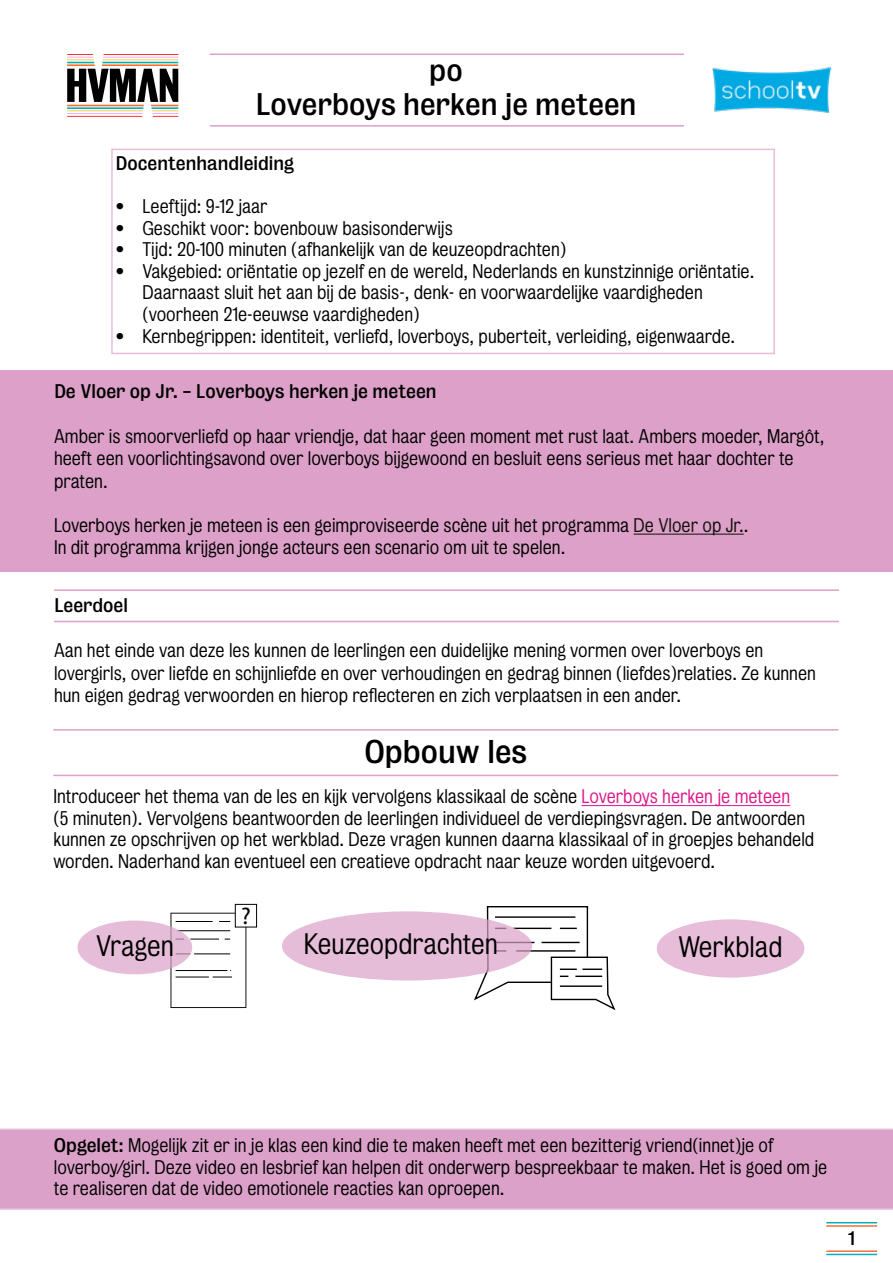
<style>
.page{position:relative;width:893px;height:1263px;background:#fff}
.page>*{position:absolute;margin:0;border:0;box-sizing:border-box;transform-origin:0 0}
.t1{font:30px "Bureau Grot";color:#000}
.t2{font:28.5px/34.2px "Bureau Grot";color:#000;text-align:center}
.t3{font:300 27px "Bureau Grot";color:#000}
.t4{font:24px "Myriad Pro";color:#000}
.t5{font:300 18px/21.6px "Bureau Grot";color:#000}
.t6{font:18px "Bureau Grot";color:#000}
.s1{color:#12100b}
.s2{color:#dd188b}
.s3{font-weight:400}
</style>
<div class="page">
<hr style="left:210px;top:54px;width:474px;height:1px;background:#dda1c9">
<hr style="left:210px;top:125px;width:474px;height:2px;background:#dda1c9">
<hr style="left:826px;top:1225px;width:51px;height:2px;background:#f06f3b">
<hr style="left:826px;top:1254px;width:51px;height:1px;background:#00b0bf">
<hr style="left:826px;top:1222px;width:51px;height:1px;background:#00b0bf">
<hr style="left:826px;top:1250px;width:51px;height:2px;background:#f06f3b">
<img style="left:712px;top:66px;width:120px;height:47px">
<hr style="left:103px;top:59px;width:75px;height:1px;background:#ffc800">
<hr style="left:102px;top:62px;width:76px;height:1px;background:#00b0bf">
<hr style="left:67px;top:64px;width:28px;height:2px;background:#ff6e28">
<hr style="left:102px;top:64px;width:76px;height:2px;background:#ff6e28">
<svg style="left:103px;top:57px;width:75px;height:1px"></svg>
<hr style="left:103px;top:54px;width:75px;height:1px;background:#f00">
<svg style="left:67px;top:54px;width:27px;height:9px"></svg>
<svg style="left:67px;top:69px;width:111px;height:48px"></svg>
<div style="left:111px;top:149px;width:664px;height:205px;border:2px solid #dda1c9"></div>
<div style="left:0;top:370px;width:893px;height:202px;background:#dda1c9"></div>
<hr style="left:634px;top:534px;width:110px;height:1px;background:#12100b">
<hr style="left:54px;top:589px;width:785px;height:2px;background:#dda1c9">
<hr style="left:54px;top:621px;width:785px;height:1px;background:#dda1c9">
<div style="left:0;top:1128px;width:893px;height:82px;background:#dca1c9"></div>
<hr style="left:582px;top:805px;width:208px;height:1px;background:#dd188b">
<hr style="left:53px;top:729px;width:785px;height:1px;background:#dda1c9">
<hr style="left:53px;top:775px;width:785px;height:1px;background:#dda1c9">
<svg style="left:472px;top:906px;width:144px;height:105px"></svg>
<hr style="left:575px;top:975px;width:27px;height:2px;background:#000">
<hr style="left:560px;top:985px;width:42px;height:2px;background:#000">
<div style="left:283px;top:912px;width:248px;height:68px;background:#e6bdd9;border-radius:50%"></div>
<div style="left:282px;top:911px;width:250px;height:69px;border:2px solid #dca1c9;border-radius:50%"></div>
<div style="left:657px;top:920px;width:147px;height:57px;background:#e7bdd9;border-radius:50%"></div>
<div style="left:657px;top:919px;width:147px;height:58px;border:2px solid #dca1c9;border-radius:50%"></div>
<svg style="left:170px;top:913px;width:76px;height:95px"></svg>
<div style="left:235px;top:904px;width:22px;height:23px;background:#fff"></div>
<div style="left:235px;top:904px;width:22px;height:23px;border:1px solid #000"></div>
<div style="left:78px;top:921px;width:113px;height:53px;background:#e6bdd9;border-radius:50%"></div>
<div style="left:77px;top:920px;width:115px;height:54px;border:2px solid #dca1c9;border-radius:50%"></div>
<h2 class="t2" style="left:255px;top:53px;width:383px">po<br>Loverboys herken je meteen</h2>
<p class="t6" style="left:115px;top:152px;width:180px">Docentenhandleiding</p>
<p class="t5" style="left:115px;top:196px;width:154px">• Leeftijd: 9-12 jaar</p>
<p class="t5" style="left:115px;top:217px;width:339px">• Geschikt voor: bovenbouw basisonderwijs</p>
<p class="t5" style="left:115px;top:239px;width:452px">• Tijd: 20-100 minuten (afhankelijk van de keuzeopdrachten)</p>
<p class="t5" style="left:142px;top:260px;width:613px;text-indent:-27px">• Vakgebied: oriëntatie op jezelf en de wereld, Nederlands en kunstzinnige oriëntatie.<br>Daarnaast sluit het aan bij de basis-, denk- en voorwaardelijke vaardigheden (voorheen 21e-eeuwse vaardigheden)</p>
<p class="t5" style="left:115px;top:326px;width:621px">• Kernbegrippen: identiteit, verliefd, loverboys, puberteit, verleiding, eigenwaarde.</p>
<p class="t6" style="left:54px;top:380px;width:384px">De Vloer op Jr. - Loverboys herken je meteen</p>
<p class="t5" style="left:54px;top:425px;width:772px;line-height:22.5px">Amber is smoorverliefd op haar vriendje, dat haar geen moment met rust laat. Ambers moeder, Margôt, heeft een voorlichtingsavond over loverboys bijgewoond en besluit eens serieus met haar dochter te praten.</p>
<p class="t5" style="left:54px;top:514px;width:696px;line-height:22.5px">Loverboys herken je meteen is een geimproviseerde scène uit het programma <span class="s1">De Vloer op Jr.</span>.<br>In dit programma krijgen jonge acteurs een scenario om uit te spelen.</p>
<p class="t6" style="left:54px;top:595px;width:75px">Leerdoel</p>
<p class="t5" style="left:54px;top:639px;width:763px;line-height:22.5px">Aan het einde van deze les kunnen de leerlingen een duidelijke mening vormen over loverboys en lovergirls, over liefde en schijnliefde en over verhoudingen en gedrag binnen (liefdes)relaties. Ze kunnen hun eigen gedrag verwoorden en hierop reflecteren en zich verplaatsen in een ander.</p>
<h1 class="t1" style="left:364px;top:734px;width:164px">Opbouw les</h1>
<p class="t5" style="left:53px;top:786px;width:762px">Introduceer het thema van de les en kijk vervolgens klassikaal de scène <span class="s2">Loverboys herken je meteen<br></span>(5 minuten). Vervolgens beantwoorden de leerlingen individueel de verdiepingsvragen. De antwoorden kunnen ze opschrijven op het werkblad. Deze vragen kunnen daarna klassikaal of in groepjes behandeld worden. Naderhand kan eventueel een creatieve opdracht naar keuze worden uitgevoerd.</p>
<h3 class="t3" style="left:96px;top:930px;width:80px">Vragen</h3>
<h3 class="t4" style="left:241px;top:901px;width:11px">?</h3>
<h3 class="t3" style="left:304px;top:929px;width:196px">Keuzeopdrachten</h3>
<h3 class="t3" style="left:678px;top:932px;width:106px">Werkblad</h3>
<p class="t5" style="left:54px;top:1134px;width:775px"><span class="s3">Opgelet:</span> Mogelijk zit er in je klas een kind die te maken heeft met een bezitterig vriend(innet)je of loverboy/girl. Deze video en lesbrief kan helpen dit onderwerp bespreekbaar te maken. Het is goed om je te realiseren dat de video emotionele reacties kan oproepen.</p>
<p class="t6" style="left:848px;top:1228px;width:9px">1</p>
</div>
